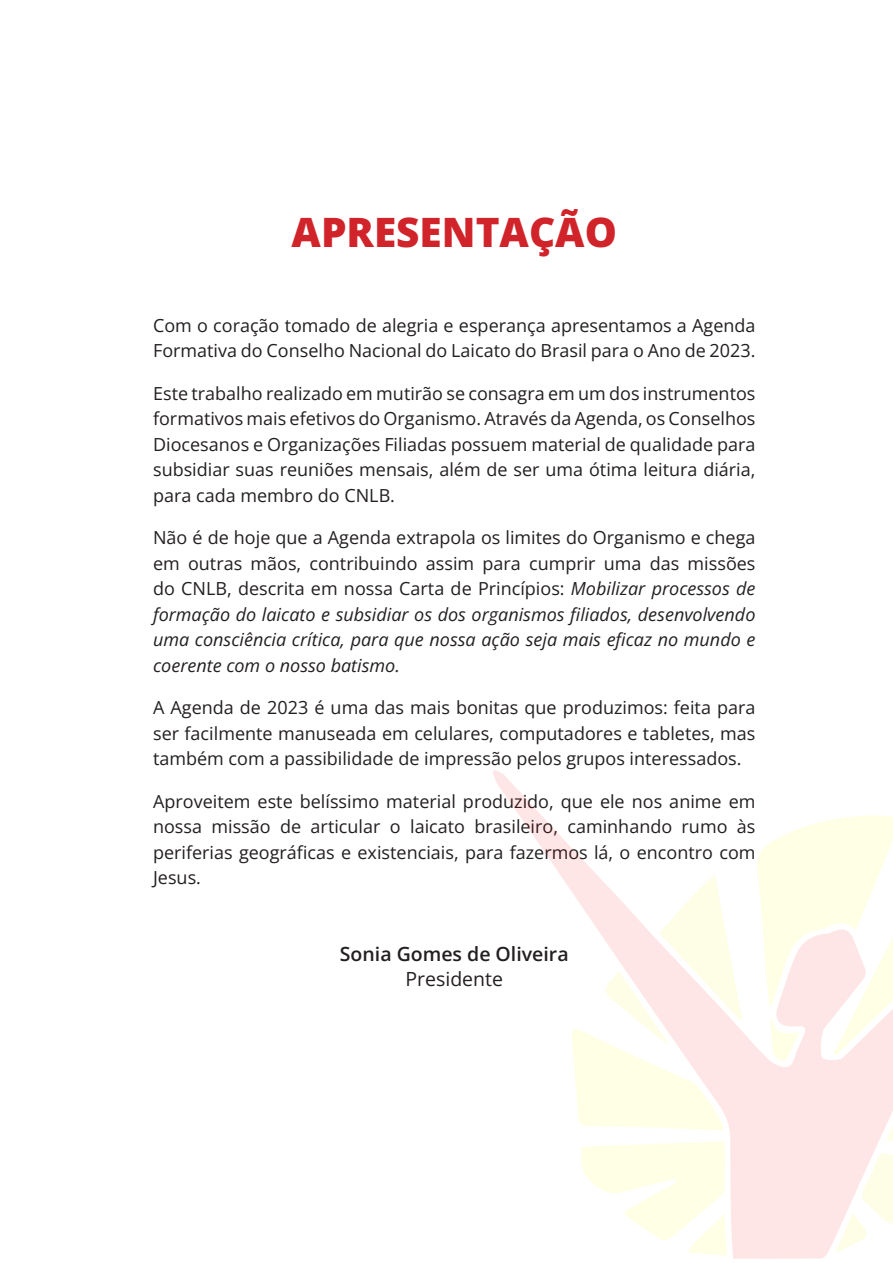
<style>
.page{position:relative;width:893px;height:1263px;background:#fff}
.page>*{position:absolute;margin:0;border:0;box-sizing:border-box;transform-origin:0 0}
.TITULO_ESPAÇO{font:800 40.5px "Open Sans";color:#d1232a}
.TITULO_ESPAÇO-2{font:600 19.5px "Open Sans";color:#231f20}
.TITULO_ESPAÇO-3{font:19.5px "Open Sans";color:#231f20}
.TITULO_ESPAÇO-4{font:18px/25.5px "Open Sans";color:#231f20;text-align:justify}
.TITULO_ESPAÇO-5{font:italic 18px/25.5px "Open Sans";color:#231f20;text-align:justify}
.s1{font-style:normal}
</style>
<div class="page">
<svg style="left:492px;top:770px;width:386px;height:489px"></svg>
<svg style="left:571px;top:874px;width:171px;height:257px"></svg>
<svg style="left:579px;top:1141px;width:148px;height:115px"></svg>
<svg style="left:756px;top:815px;width:137px;height:327px"></svg>
<svg style="left:836px;top:1153px;width:57px;height:99px"></svg>
<p class="TITULO_ESPAÇO" style="left:292px;top:205px;width:327px">APRESENTAÇÃO</p>
<p class="TITULO_ESPAÇO-4" style="left:153px;top:312px;width:604px">Com o coração tomado de alegria e esperança apresentamos a Agenda<br>Formativa do Conselho Nacional do Laicato do Brasil para o Ano de 2023.</p>
<p class="TITULO_ESPAÇO-4" style="left:153px;top:380px;width:604px">Este trabalho realizado em mutirão se consagra em um dos instrumentos formativos mais efetivos do Organismo. Através da Agenda, os Conselhos Diocesanos e Organizações Filiadas possuem material de qualidade para subsidiar suas reuniões mensais, além de ser uma ótima leitura diária, para cada membro do CNLB.</p>
<p class="TITULO_ESPAÇO-5" style="left:153px;top:524px;width:604px"><span class="s1">Não é de hoje que a Agenda extrapola os limites do Organismo e chega em outras mãos, contribuindo assim para cumprir uma das missões do CNLB, descrita em nossa Carta de Princípios:</span> Mobilizar processos de formação do laicato e subsidiar os dos organismos filiados, desenvolvendo uma consciência crítica, para que nossa ação seja mais eficaz no mundo e coerente com o nosso batismo.</p>
<p class="TITULO_ESPAÇO-4" style="left:153px;top:695px;width:604px">A Agenda de 2023 é uma das mais bonitas que produzimos: feita para ser facilmente manuseada em celulares, computadores e tabletes, mas também com a passibilidade de impressão pelos grupos interessados.</p>
<p class="TITULO_ESPAÇO-4" style="left:153px;top:788px;width:604px">Aproveitem este belíssimo material produzido, que ele nos anime em nossa missão de articular o laicato brasileiro, caminhando rumo às periferias geográficas e existenciais, para fazermos lá, o encontro com Jesus.</p>
<p class="TITULO_ESPAÇO-2" style="left:340px;top:940px;width:230px">Sonia Gomes de Oliveira</p>
<p class="TITULO_ESPAÇO-3" style="left:405px;top:966px;width:99px">Presidente</p>
</div>
